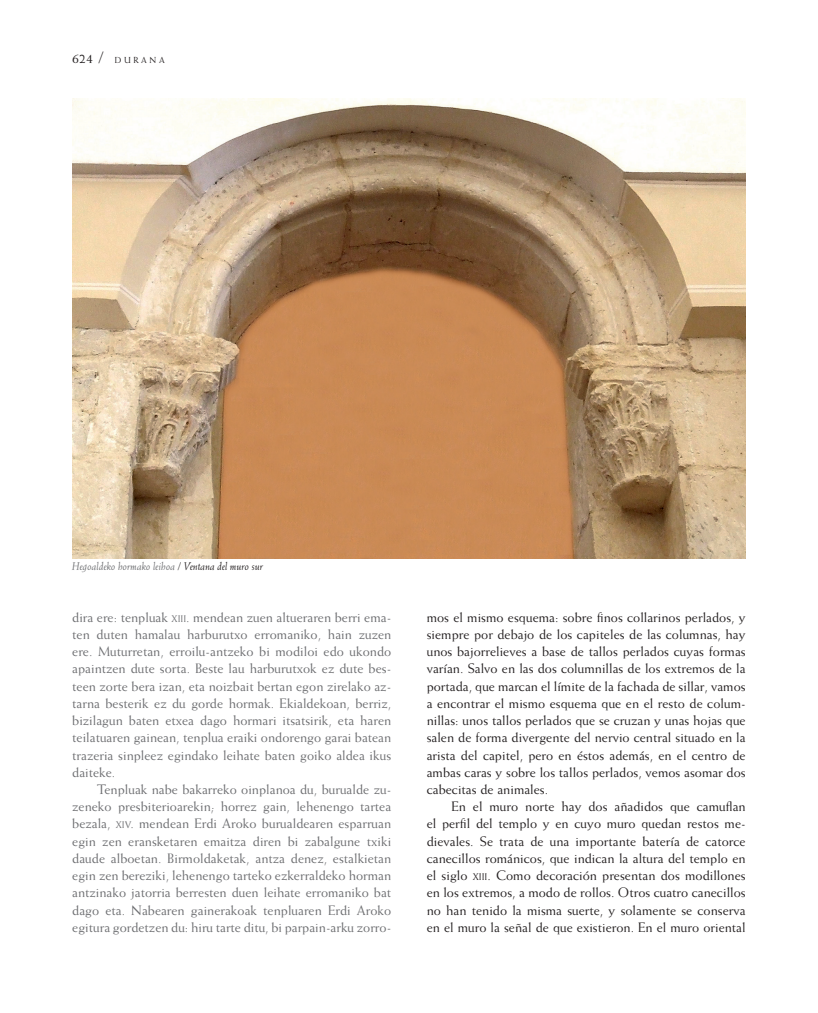
<style>
.page{position:relative;width:818px;height:1013px;background:#fff}
.page>*{position:absolute;margin:0;border:0;box-sizing:border-box;transform-origin:0 0}
.t1{font:13.75px/17.2px "Weiss Std";color:#6c6d70;text-align:justify}
.t2{font:13.75px/17.2px "Weiss Std";color:#231f20;text-align:justify}
.t3{font:italic 11.25px "Weiss Std";color:#6c6d70}
.t4{font:8.75px "Weiss Std";color:#231f20}
.s1{font-size:13.75px}
.s2{font-size:16.25px}
.s3{color:#231f20}
.s4{font-size:9.62px}
</style>
<div class="page">
<img style="left:72px;top:99px;width:673px;height:459px">
<p class="t4" style="left:72px;top:55px;width:52px"><span class="s1">624</span> <span class="s2">/</span> durana</p>
<p class="t3" style="left:72px;top:560px;width:192px">Hegoaldeko hormako leihoa <span class="s3">/ Ventana del muro sur</span></p>
<p class="t1" style="left:72px;top:608px;width:320px">dira ere: tenpluak <span class="s4">XIII</span>. mendean zuen altueraren berri ema&shy;ten duten hamalau harburutxo erromaniko, hain zuzen ere. Muturretan, erroilu-antzeko bi modiloi edo ukondo apaintzen dute sorta. Beste lau harburutxok ez dute bes&shy;teen zorte bera izan, eta noizbait bertan egon zirelako az&shy;tarna besterik ez du gorde hormak. Ekialdekoan, berriz, bizilagun baten etxea dago hormari itsatsirik, eta haren teilatuaren gainean, tenplua eraiki ondorengo garai batean trazeria sinpleez egindako leihate baten goiko aldea ikus daiteke.</p>
<p class="t1" style="left:72px;top:780px;width:320px;text-indent:25px">Tenpluak nabe bakarreko oinplanoa du, burualde zu&shy;zeneko presbiterioarekin; horrez gain, lehenengo tartea bezala, <span class="s4">XIV</span>. mendean Erdi Aroko burualdearen esparruan egin zen eransketaren emaitza diren bi zabalgune txiki daude alboetan. Birmoldaketak, antza denez, estalkietan egin zen bereziki, lehenengo tarteko ezkerraldeko horman antzinako jatorria berresten duen leihate erromaniko bat dago eta. Nabearen gainerakoak tenpluaren Erdi Aroko egitura gordetzen du: hiru tarte ditu, bi parpain-arku zorro-</p>
<p class="t2" style="left:427px;top:608px;width:320px">mos el mismo esquema: sobre finos collarinos perlados, y siempre por debajo de los capiteles de las columnas, hay unos bajorrelieves a base de tallos perlados cuyas formas varían. Salvo en las dos columnillas de los extremos de la portada, que marcan el límite de la fachada de sillar, vamos a encontrar el mismo esquema que en el resto de colum&shy;nillas: unos tallos perlados que se cruzan y unas hojas que salen de forma divergente del nervio central situado en la arista del capitel, pero en éstos además, en el centro de ambas caras y sobre los tallos perlados, vemos asomar dos cabecitas de animales.</p>
<p class="t2" style="left:427px;top:797px;width:320px;text-indent:25px">En el muro norte hay dos añadidos que camuflan el perfil del templo y en cuyo muro quedan restos me&shy;dievales. Se trata de una importante batería de catorce canecillos románicos, que indican la altura del templo en el siglo <span class="s4">XIII</span>. Como decoración presentan dos modillones en los extremos, a modo de rollos. Otros cuatro canecillos no han tenido la misma suerte, y solamente se conserva en el muro la señal de que existieron. En el muro oriental</p>
</div>
